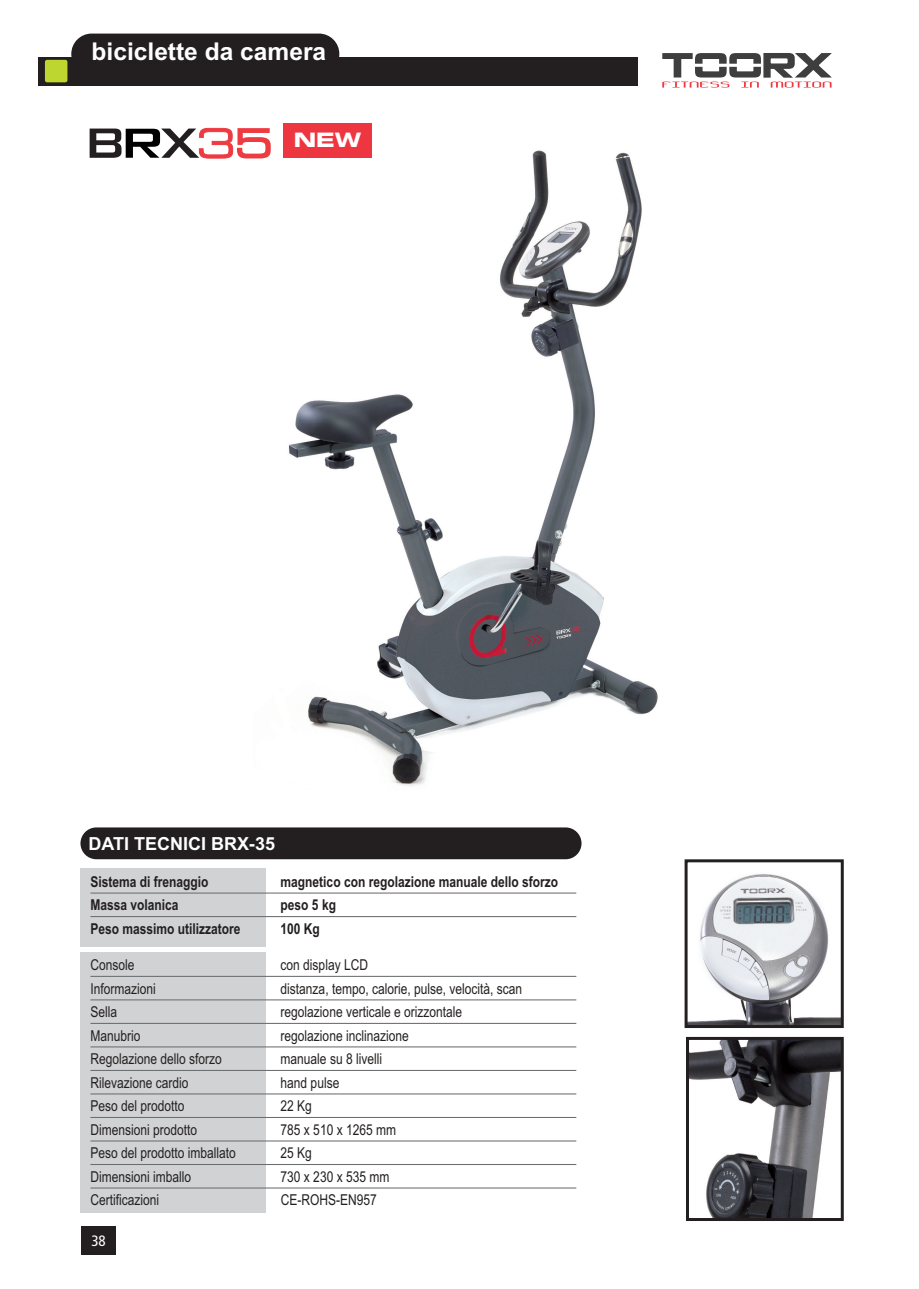
<style>
.page{position:relative;width:919px;height:1289px;background:#fff}
.page>*{position:absolute;margin:0;border:0;box-sizing:border-box;transform-origin:0 0}
.t1{font:700 24.6px "Arial";color:#fff}
.t2{font:19.8px "Eurostile Bold Extended Two";color:#fff}
.t3{font:700 18px "Arial";color:#fff}
.t4{font:15px "Arial";color:#231f20;scale:.8 1}
.t5{font:700 15px "Arial";color:#231f20;scale:.8 1}
.t6{font:condensed 15px "Frutiger LT Std";color:#fff}
</style>
<div class="page">
<div style="left:81px;top:1225px;width:35px;height:29px;background:#231f20"></div>
<img style="left:283px;top:150px;width:375px;height:636px">
<svg style="left:90px;top:127px;width:181px;height:32px"></svg>
<img style="left:688px;top:874px;width:151px;height:150px">
<div style="left:684px;top:859px;width:159px;height:169px;border:3px solid #231f20"></div>
<img style="left:690px;top:1040px;width:149px;height:176px">
<div style="left:686px;top:1036px;width:157px;height:184px;border:3px solid #231f20"></div>
<div style="left:80px;top:827px;width:501px;height:32px;background:#231f20;border-radius:16px"></div>
<div style="left:80px;top:868px;width:186px;height:79px;background:#d1d2d4"></div>
<div style="left:80px;top:952px;width:186px;height:260px;background:#d1d2d4"></div>
<hr style="left:90px;top:892px;width:486px;height:1px;background:#6c6d70">
<hr style="left:90px;top:916px;width:486px;height:1px;background:#6c6d70">
<hr style="left:90px;top:975px;width:486px;height:1px;background:#6c6d70">
<hr style="left:90px;top:999px;width:486px;height:1px;background:#6c6d70">
<hr style="left:90px;top:1022px;width:486px;height:1px;background:#6c6d70">
<hr style="left:90px;top:1046px;width:486px;height:1px;background:#6c6d70">
<hr style="left:90px;top:1069px;width:486px;height:1px;background:#6c6d70">
<hr style="left:90px;top:1093px;width:486px;height:1px;background:#6c6d70">
<hr style="left:90px;top:1116px;width:486px;height:1px;background:#6c6d70">
<hr style="left:90px;top:1140px;width:486px;height:1px;background:#6c6d70">
<hr style="left:90px;top:1163px;width:486px;height:1px;background:#6c6d70">
<hr style="left:90px;top:1187px;width:486px;height:1px;background:#6c6d70">
<div style="left:283px;top:123px;width:89px;height:34px;background:#ee3640"></div>
<svg style="left:662px;top:53px;width:169px;height:35px"></svg>
<div style="left:38px;top:57px;width:599px;height:28px;background:#231f20"></div>
<div style="left:71px;top:34px;width:268px;height:40px;background:#231f20;border-radius:20px"></div>
<div style="left:45px;top:60px;width:22px;height:22px;background:#bed630;border-radius:2px"></div>
<h1 class="t1" style="left:92px;top:37px;width:236px">biciclette da camera</h1>
<h2 class="t2" style="left:294px;top:133px;width:69px">NEW</h2>
<p class="t3" style="left:88px;top:832px;width:188px">DATI TECNICI BRX-35</p>
<p class="t5" style="left:90px;top:872px;width:149px">Sistema di frenaggio</p>
<p class="t5" style="left:280px;top:872px;width:348px">magnetico con regolazione manuale dello sforzo</p>
<p class="t5" style="left:90px;top:896px;width:112px">Massa volanica</p>
<p class="t5" style="left:280px;top:896px;width:71px">peso 5 kg</p>
<p class="t5" style="left:90px;top:919px;width:189px">Peso massimo utilizzatore</p>
<p class="t5" style="left:280px;top:919px;width:51px">100 Kg</p>
<p class="t4" style="left:90px;top:956px;width:57px">Console</p>
<p class="t4" style="left:280px;top:956px;width:111px">con display LCD</p>
<p class="t4" style="left:90px;top:979px;width:83px">Informazioni</p>
<p class="t4" style="left:280px;top:979px;width:303px">distanza, tempo, calorie, pulse, velocità, scan</p>
<p class="t4" style="left:90px;top:1003px;width:35px">Sella</p>
<p class="t4" style="left:280px;top:1003px;width:228px">regolazione verticale e orizzontale</p>
<p class="t4" style="left:90px;top:1026px;width:64px">Manubrio</p>
<p class="t4" style="left:280px;top:1026px;width:162px">regolazione inclinazione</p>
<p class="t4" style="left:90px;top:1050px;width:166px">Regolazione dello sforzo</p>
<p class="t4" style="left:280px;top:1050px;width:128px">manuale su 8 livelli</p>
<p class="t4" style="left:90px;top:1073px;width:124px">Rilevazione cardio</p>
<p class="t4" style="left:280px;top:1073px;width:75px">hand pulse</p>
<p class="t4" style="left:90px;top:1097px;width:119px">Peso del prodotto</p>
<p class="t4" style="left:280px;top:1097px;width:41px">22 Kg</p>
<p class="t4" style="left:90px;top:1120px;width:135px">Dimensioni prodotto</p>
<p class="t4" style="left:280px;top:1120px;width:146px">785 x 510 x 1265 mm</p>
<p class="t4" style="left:90px;top:1144px;width:183px">Peso del prodotto imballato</p>
<p class="t4" style="left:280px;top:1144px;width:41px">25 Kg</p>
<p class="t4" style="left:90px;top:1167px;width:127px">Dimensioni imballo</p>
<p class="t4" style="left:280px;top:1167px;width:137px">730 x 230 x 535 mm</p>
<p class="t4" style="left:90px;top:1191px;width:87px">Certificazioni</p>
<p class="t4" style="left:281px;top:1191px;width:122px">CE-ROHS-EN957</p>
<p class="t6" style="left:91px;top:1234px;width:16px">38</p>
</div>
